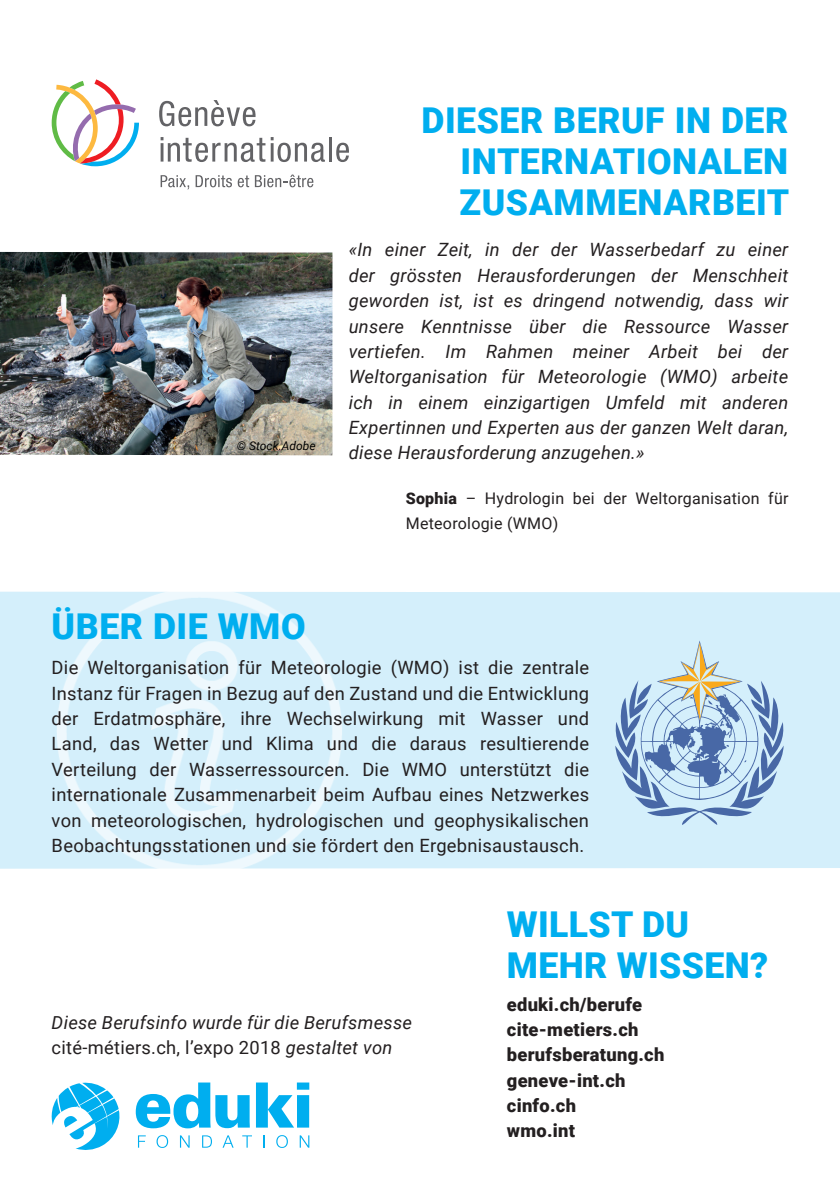
<style>
.page{position:relative;width:840px;height:1191px;background:#fff}
.page>*{position:absolute;margin:0;border:0;box-sizing:border-box;transform-origin:0 0}
.t1{font:900 35.6px/41px "Roboto";letter-spacing:.015em;color:#00aeef;text-align:justify}
.t2{font:italic 18.2px/25.4px "Roboto";letter-spacing:.015em;color:#231f20;text-align:justify}
.t3{font:18.2px/25.4px "Roboto";letter-spacing:.015em;color:#231f20;text-align:justify}
.t4{font:900 18.2px/25.4px "Roboto";letter-spacing:.015em;color:#231f20}
.t5{font:16px/25.4px "Roboto";letter-spacing:.015em;color:#231f20}
.t6{font:italic 12px "Roboto";color:#000}
.s1{font-weight:900}
.s2{font-style:normal}
</style>
<div class="page">
<div style="left:0;top:591px;width:839px;height:278px;background:#d4effb"></div>
<img style="left:52px;top:591px;width:296px;height:278px">
<svg style="left:159px;top:100px;width:96px;height:26px"></svg>
<svg style="left:160px;top:137px;width:165px;height:25px"></svg>
<hr style="left:328px;top:137px;width:3px;height:25px;background:#636366">
<svg style="left:336px;top:143px;width:13px;height:19px"></svg>
<svg style="left:52px;top:79px;width:87px;height:87px"></svg>
<svg style="left:160px;top:175px;width:29px;height:15px"></svg>
<svg style="left:195px;top:175px;width:54px;height:12px"></svg>
<svg style="left:255px;top:174px;width:58px;height:13px"></svg>
<svg style="left:138px;top:1135px;width:8px;height:12px"></svg>
<svg style="left:156px;top:1135px;width:12px;height:12px"></svg>
<svg style="left:180px;top:1135px;width:9px;height:12px"></svg>
<svg style="left:202px;top:1135px;width:10px;height:12px"></svg>
<svg style="left:223px;top:1135px;width:10px;height:12px"></svg>
<svg style="left:242px;top:1135px;width:10px;height:12px"></svg>
<svg style="left:263px;top:1135px;width:1px;height:12px"></svg>
<svg style="left:276px;top:1135px;width:12px;height:12px"></svg>
<svg style="left:299px;top:1135px;width:10px;height:12px"></svg>
<svg style="left:136px;top:1082px;width:114px;height:46px"></svg>
<svg style="left:256px;top:1082px;width:53px;height:45px"></svg>
<svg style="left:51px;top:1082px;width:69px;height:68px"></svg>
<img style="left:0;top:252px;width:332px;height:203px">
<svg style="left:613px;top:640px;width:172px;height:185px;background:#b1cae0"></svg>
<p class="t6" style="left:237px;top:437px;width:80px">© Stock.Adobe</p>
<h1 class="t1" style="left:459px;top:98px;width:331px;text-indent:-38px">DIESER BERUF IN DER INTERNATIONALEN ZUSAMMENARBEIT</h1>
<p class="t2" style="left:348px;top:237px;width:441px">«In einer Zeit, in der der Wasserbedarf zu einer der grössten Herausforderungen der Menschheit geworden ist, ist es dringend notwendig, dass wir unsere Kenntnisse über die Ressource Wasser vertiefen. Im Rahmen meiner Arbeit bei der Weltorganisation für Meteorologie (WMO) arbeite ich in einem einzigartigen Umfeld mit anderen Expertinnen und Experten aus der ganzen Welt daran, diese Herausforderung anzugehen.»</p>
<p class="t5" style="left:405px;top:485px;width:384px"><span class="s1">Sophia</span> – Hydrologin bei der Weltorganisation für<br>Meteorologie (WMO)</p>
<h1 class="t1" style="left:52px;top:605px;width:255px">ÜBER DIE WMO</h1>
<p class="t3" style="left:52px;top:654px;width:538px">Die Weltorganisation für Meteorologie (WMO) ist die zentrale Instanz für Fragen in Bezug auf den Zustand und die Entwicklung der Erdatmosphäre, ihre Wechselwirkung mit Wasser und Land, das Wetter und Klima und die daraus resultierende Verteilung der Wasserressourcen. Die WMO unterstützt die internationale Zusammenarbeit beim Aufbau eines Netzwerkes von meteorologischen, hydrologischen und geophysikalischen Beobachtungsstationen und sie fördert den Ergebnisaustausch.</p>
<p class="t2" style="left:52px;top:1009px;width:362px">Diese Berufsinfo wurde für die Berufsmesse <span class="s2">cité-métiers.ch, l’expo 2018</span> gestaltet von</p>
<h1 class="t1" style="left:506px;top:902px;width:263px">WILLST DU<br>MEHR WISSEN?</h1>
<p class="t4" style="left:506px;top:990px;width:159px">eduki.ch/berufe cite-metiers.ch berufsberatung.ch geneve-int.ch cinfo.ch<br>wmo.int</p>
</div>
